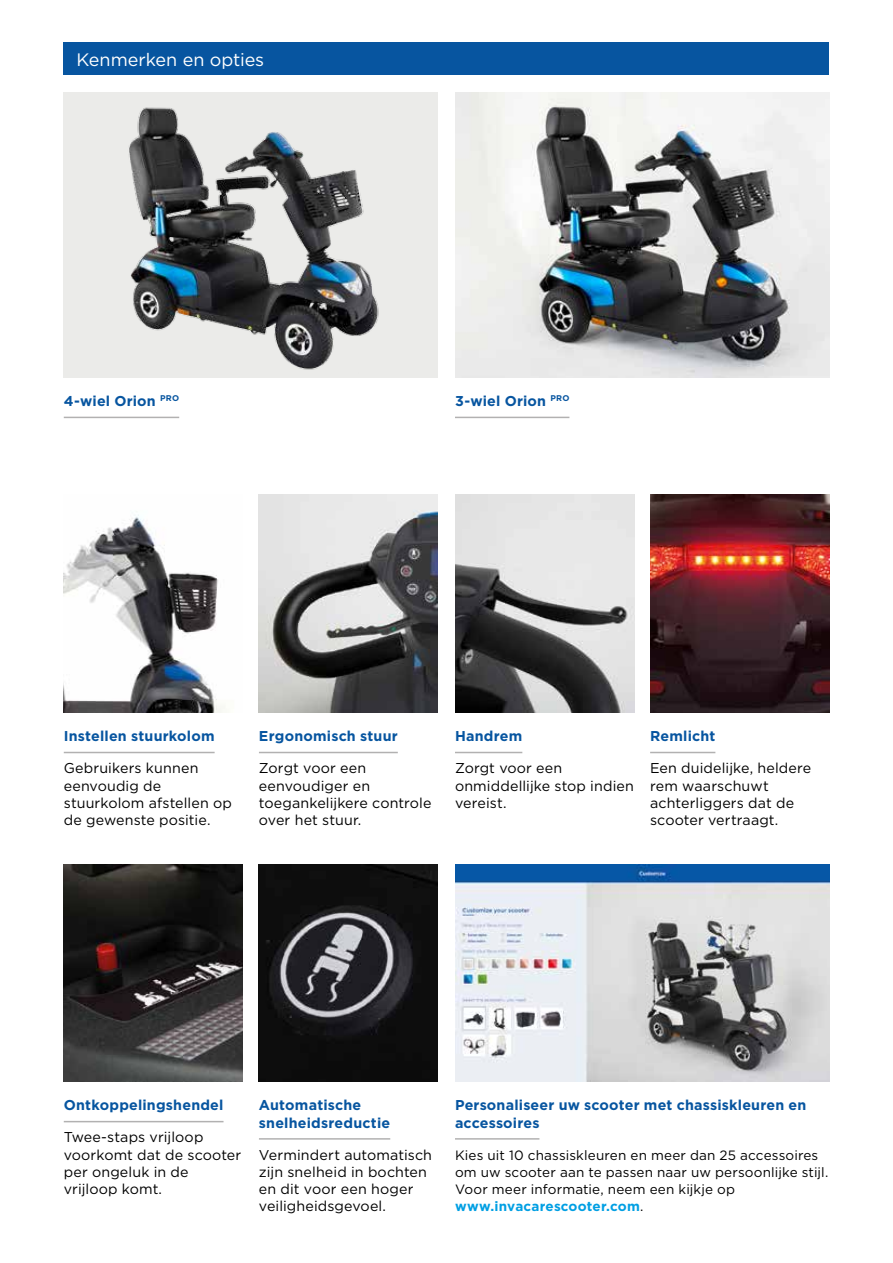
<style>
.page{position:relative;width:893px;height:1263px;background:#fff}
.page>*{position:absolute;margin:0;border:0;box-sizing:border-box;transform-origin:0 0}
.t1{font:18px "Gotham";color:#fff}
.t2{font:14.25px/17.2px "Gotham";letter-spacing:.01em;color:#000}
.t3{font:700 14.25px/17.2px "Gotham";letter-spacing:.015em;color:#0755a0}
.t4{font:13.5px/17.2px "Gotham";letter-spacing:.01em;color:#000}
.s1{font-weight:700;color:#009fe3}
</style>
<div class="page">
<div style="left:64px;top:43px;width:765px;height:32px;background:#0755a0"></div>
<img style="left:64px;top:92px;width:374px;height:286px">
<hr style="left:64px;top:417px;width:115px;height:1px;background:#b2b1b1">
<img style="left:455px;top:92px;width:374px;height:286px">
<hr style="left:64px;top:752px;width:151px;height:1px;background:#b2b1b1">
<img style="left:64px;top:514px;width:161px;height:199px">
<img style="left:455px;top:495px;width:179px;height:218px">
<img style="left:650px;top:495px;width:179px;height:218px">
<img style="left:64px;top:865px;width:179px;height:217px">
<img style="left:259px;top:864px;width:179px;height:218px">
<img style="left:259px;top:495px;width:179px;height:218px">
<hr style="left:455px;top:417px;width:114px;height:1px;background:#b2b1b1">
<img style="left:455px;top:864px;width:374px;height:218px">
<hr style="left:259px;top:1138px;width:131px;height:1px;background:#b2b1b1">
<hr style="left:455px;top:752px;width:67px;height:1px;background:#b2b1b1">
<hr style="left:259px;top:752px;width:139px;height:1px;background:#b2b1b1">
<hr style="left:650px;top:752px;width:65px;height:1px;background:#b2b1b1">
<hr style="left:64px;top:1121px;width:160px;height:1px;background:#b2b1b1">
<hr style="left:455px;top:1138px;width:84px;height:1px;background:#b2b1b1">
<p class="t1" style="left:77px;top:48px;width:189px">Kenmerken en opties</p>
<p class="t3" style="left:64px;top:392px;width:117px">4-wiel Orion <sup>PRO</sup></p>
<p class="t3" style="left:455px;top:392px;width:116px">3-wiel Orion <sup>PRO</sup></p>
<p class="t3" style="left:64px;top:727px;width:152px">Instellen stuurkolom</p>
<p class="t2" style="left:64px;top:759px;width:170px">Gebruikers kunnen eenvoudig de stuurkolom afstellen op de gewenste positie.</p>
<p class="t3" style="left:259px;top:727px;width:140px">Ergonomisch stuur</p>
<p class="t2" style="left:259px;top:759px;width:174px">Zorgt voor een eenvoudiger en toegankelijkere controle over het stuur.</p>
<p class="t3" style="left:455px;top:727px;width:69px">Handrem</p>
<p class="t2" style="left:455px;top:759px;width:180px">Zorgt voor een onmiddellijke stop indien vereist.</p>
<p class="t3" style="left:650px;top:727px;width:67px">Remlicht</p>
<p class="t2" style="left:650px;top:759px;width:163px">Een duidelijke, heldere rem waarschuwt achterliggers dat de scooter vertraagt.</p>
<p class="t3" style="left:64px;top:1096px;width:161px">Ontkoppelingshendel</p>
<p class="t2" style="left:64px;top:1128px;width:179px">Twee-staps vrijloop voorkomt dat de scooter per ongeluk in de vrijloop komt.</p>
<p class="t3" style="left:259px;top:1096px;width:133px">Automatische snelheidsreductie</p>
<p class="t2" style="left:259px;top:1146px;width:175px">Vermindert automatisch zijn snelheid in bochten en dit voor een hoger veiligheidsgevoel.</p>
<p class="t3" style="left:455px;top:1096px;width:353px">Personaliseer uw scooter met chassiskleuren en accessoires</p>
<p class="t4" style="left:455px;top:1146px;width:375px">Kies uit 10 chassiskleuren en meer dan 25 accessoires om uw scooter aan te passen naar uw persoonlijke stijl.<br>Voor meer informatie, neem een kijkje op <span class="s1">www.invacarescooter.com</span>.</p>
</div>
